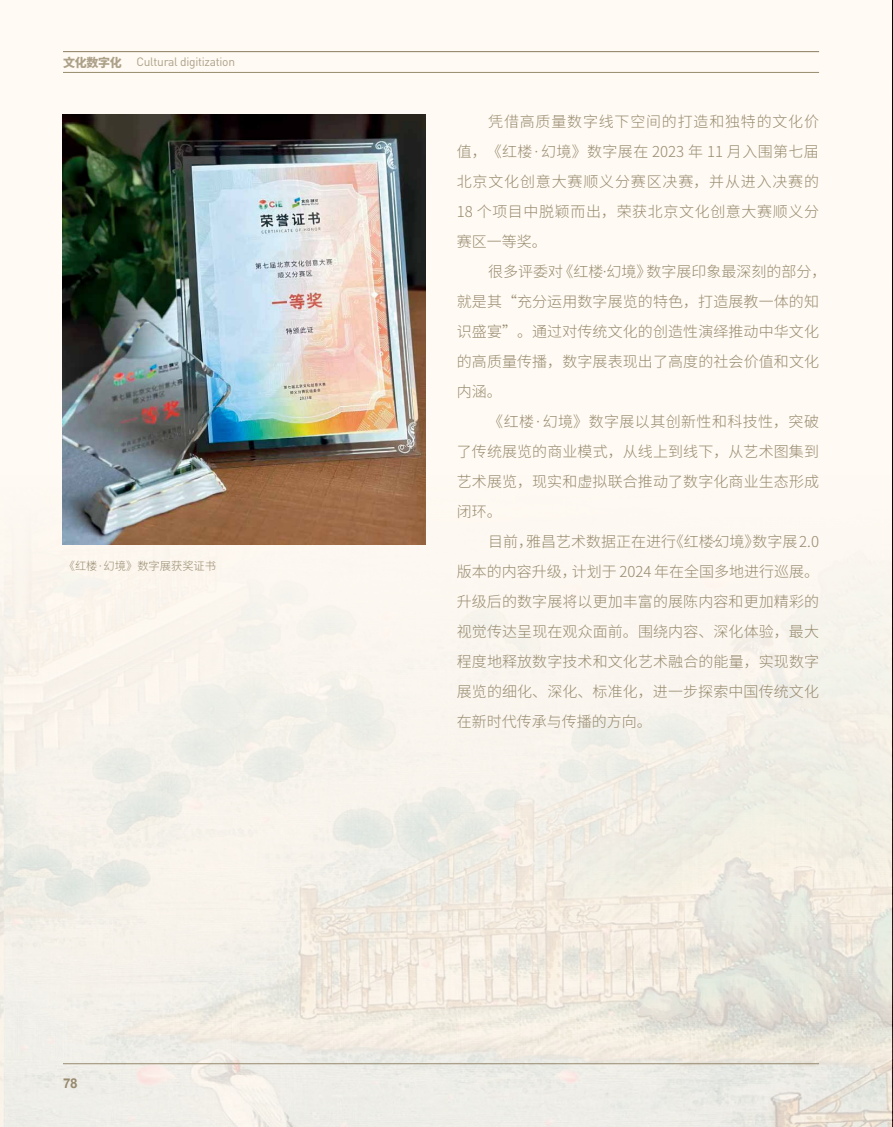
<style>
.page{position:relative;width:893px;height:1127px;background:#fffaf3}
.page>*{position:absolute;margin:0;border:0;box-sizing:border-box;transform-origin:0 0}
.t1{font:300 15px/30px "Source Han Sans CN";letter-spacing:.005em;color:#978a6e;text-align:justify}
.t2{font:700 13.5px "Arial";color:#978a6e}
.t3{font:12px "DIN";letter-spacing:-.025em;color:#aca088}
.t4{font:300 11.25px "Source Han Sans CN";color:#978a6e}
.s1{font-family:"Source Han Sans CN";font-weight:800}
</style>
<div class="page">
<img style="left:892px;top:0;width:1px;height:302px">
<img style="left:0;top:302px;width:893px;height:825px">
<img style="left:63px;top:114px;width:362px;height:430px">
<hr style="left:63px;top:51px;width:756px;height:1px;background:#978a6e">
<hr style="left:63px;top:72px;width:756px;height:1px;background:#978a6e">
<hr style="left:63px;top:1063px;width:756px;height:1px;background:#978a6e">
<p class="t3" style="left:63px;top:55px;width:174px"><span class="s1">文化数字化</span> Cultural digitization</p>
<p class="t4" style="left:64px;top:559px;width:154px">《红楼·幻境》数字展获奖证书</p>
<p class="t2" style="left:63px;top:1073px;width:16px">78</p>
<p class="t1" style="left:457px;top:107px;width:364px;text-indent:32px">凭借高质量数字线下空间的打造和独特的文化价值，《红楼·幻境》数字展在 2023 年 11 月入围第七届北京文化创意大赛顺义分赛区决赛，并从进入决赛的18 个项目中脱颖而出，荣获北京文化创意大赛顺义分赛区一等奖。</p>
<p class="t1" style="left:457px;top:257px;width:371px;text-align:left;text-indent:32px">很多评委对《红楼·幻境》数字展印象最深刻的部分，就是其“充分运用数字展览的特色，打造展教一体的知识盛宴”。通过对传统文化的创造性演绎推动中华文化的高质量传播，数字展表现出了高度的社会价值和文化内涵。</p>
<p class="t1" style="left:457px;top:407px;width:364px;text-indent:32px">《红楼·幻境》数字展以其创新性和科技性，突破了传统展览的商业模式，从线上到线下，从艺术图集到艺术展览，现实和虚拟联合推动了数字化商业生态形成闭环。</p>
<p class="t1" style="left:457px;top:527px;width:364px;text-indent:32px">目前，雅昌艺术数据正在进行《红楼·幻境》数字展 2.0版本的内容升级，计划于 2024 年在全国多地进行巡展。升级后的数字展将以更加丰富的展陈内容和更加精彩的视觉传达呈现在观众面前。围绕内容、深化体验，最大程度地释放数字技术和文化艺术融合的能量，实现数字展览的细化、深化、标准化，进一步探索中国传统文化在新时代传承与传播的方向。</p>
</div>
